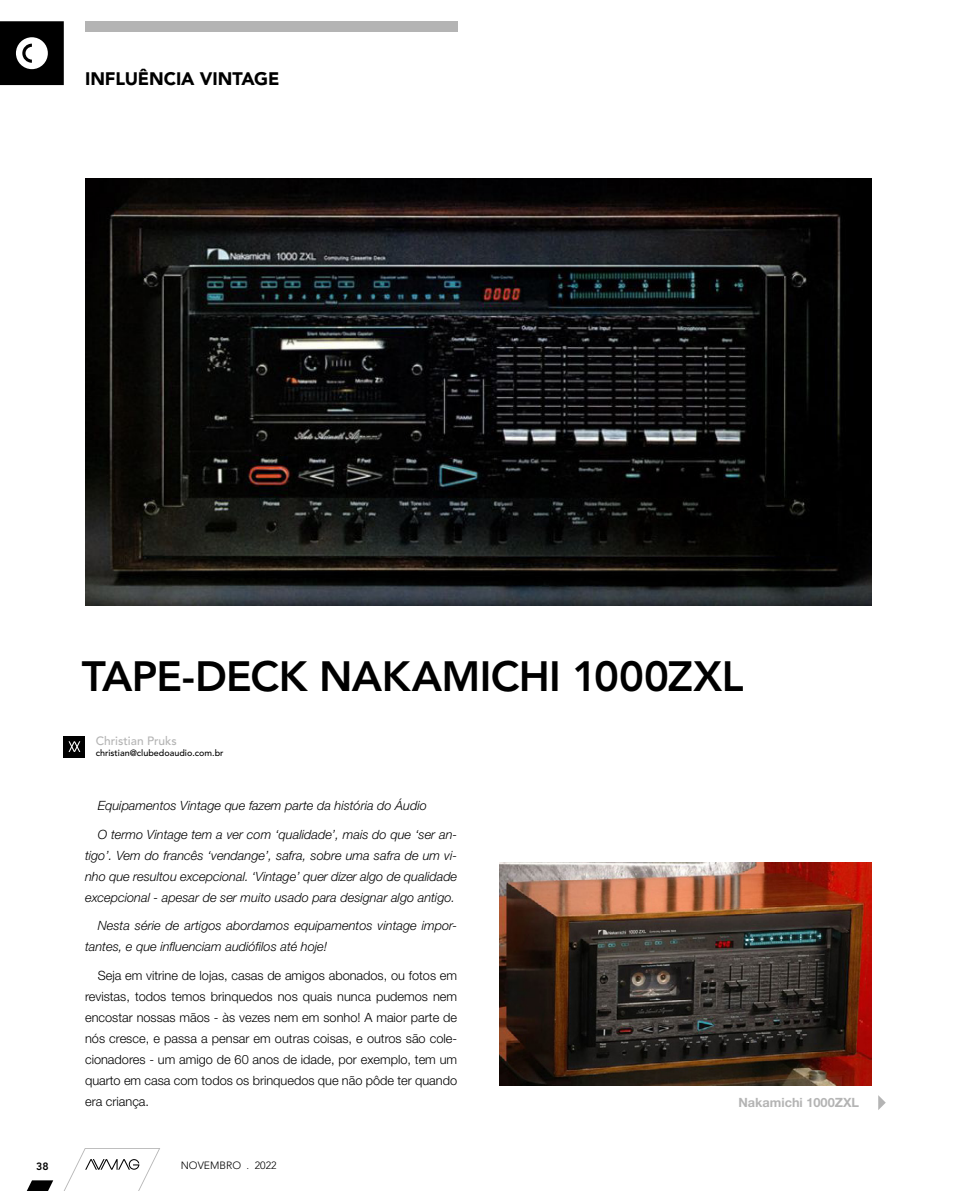
<style>
.page{position:relative;width:957px;height:1191px;background:#fff}
.page>*{position:absolute;margin:0;border:0;box-sizing:border-box;transform-origin:0 0}
.t1{font:800 42px "Avenir LT Std";letter-spacing:-.015em;color:#000}
.t2{font:900 18px "Avenir LT Std";letter-spacing:-.005em;color:#000}
.t3{font:italic 300 12.75px/21px "Helvetica Neue LT Std";color:#000;text-align:justify}
.t4{font:300 12.75px/21px "Helvetica Neue LT Std";color:#000;text-align:justify}
.t5{font:700 12.75px "Helvetica Neue LT Std";color:#b4b4b4}
.t6{font:500 12px "Avenir LT Std";color:#b4b4b4}
.t7{font:300 10.5px "Avenir LT Std";color:#000}
.t8{font:800 10.5px "Avenir LT Std";color:#000}
.t9{font:500 9px "Avenir LT Std";color:#000}
</style>
<div class="page">
<svg style="left:26px;top:1148px;width:134px;height:43px"></svg>
<div style="left:64px;top:736px;width:21px;height:21px;background:#000"></div>
<svg style="left:69px;top:741px;width:11px;height:11px"></svg>
<svg style="left:0;top:21px;width:64px;height:64px"></svg>
<div style="left:85px;top:21px;width:372px;height:11px;background:#b4b4b4"></div>
<svg style="left:878px;top:1095px;width:7px;height:15px"></svg>
<img style="left:85px;top:179px;width:787px;height:426px">
<img style="left:500px;top:863px;width:372px;height:222px">
<h2 class="t2" style="left:85px;top:68px;width:196px">INFLUÊNCIA VINTAGE</h2>
<h1 class="t1" style="left:82px;top:651px;width:663px">TAPE-DECK NAKAMICHI 1000ZXL</h1>
<p class="t6" style="left:96px;top:734px;width:83px">Christian Pruks</p>
<p class="t9" style="left:96px;top:747px;width:129px">christian@clubedoaudio.com.br</p>
<p class="t3" style="left:98px;top:794px;width:330px">Equipamentos Vintage que fazem parte da história do Áudio</p>
<p class="t3" style="left:85px;top:823px;width:374px;text-indent:13px">O termo Vintage tem a ver com ‘qualidade’, mais do que ‘ser an&shy;tigo’. Vem do francês ‘vendange’, safra, sobre uma safra de um vi&shy;nho que resultou excepcional. ‘Vintage’ quer dizer algo de qualidade excepcional - apesar de ser muito usado para designar algo antigo.</p>
<p class="t3" style="left:85px;top:915px;width:374px;text-indent:13px">Nesta série de artigos abordamos equipamentos vintage impor&shy;tantes, e que influenciam audiófilos até hoje!</p>
<p class="t4" style="left:85px;top:964px;width:374px;text-indent:13px">Seja em vitrine de lojas, casas de amigos abonados, ou fotos em revistas, todos temos brinquedos nos quais nunca pudemos nem encostar nossas mãos - às vezes nem em sonho! A maior parte de nós cresce, e passa a pensar em outras coisas, e outros são cole&shy;cionadores - um amigo de 60 anos de idade, por exemplo, tem um quarto em casa com todos os brinquedos que não pôde ter quando era criança.</p>
<p class="t8" style="left:36px;top:1160px;width:14px">38</p>
<p class="t7" style="left:181px;top:1159px;width:97px">NOVEMBRO . 2022</p>
<p class="t5" style="left:738px;top:1094px;width:122px">Nakamichi 1000ZXL</p>
</div>
